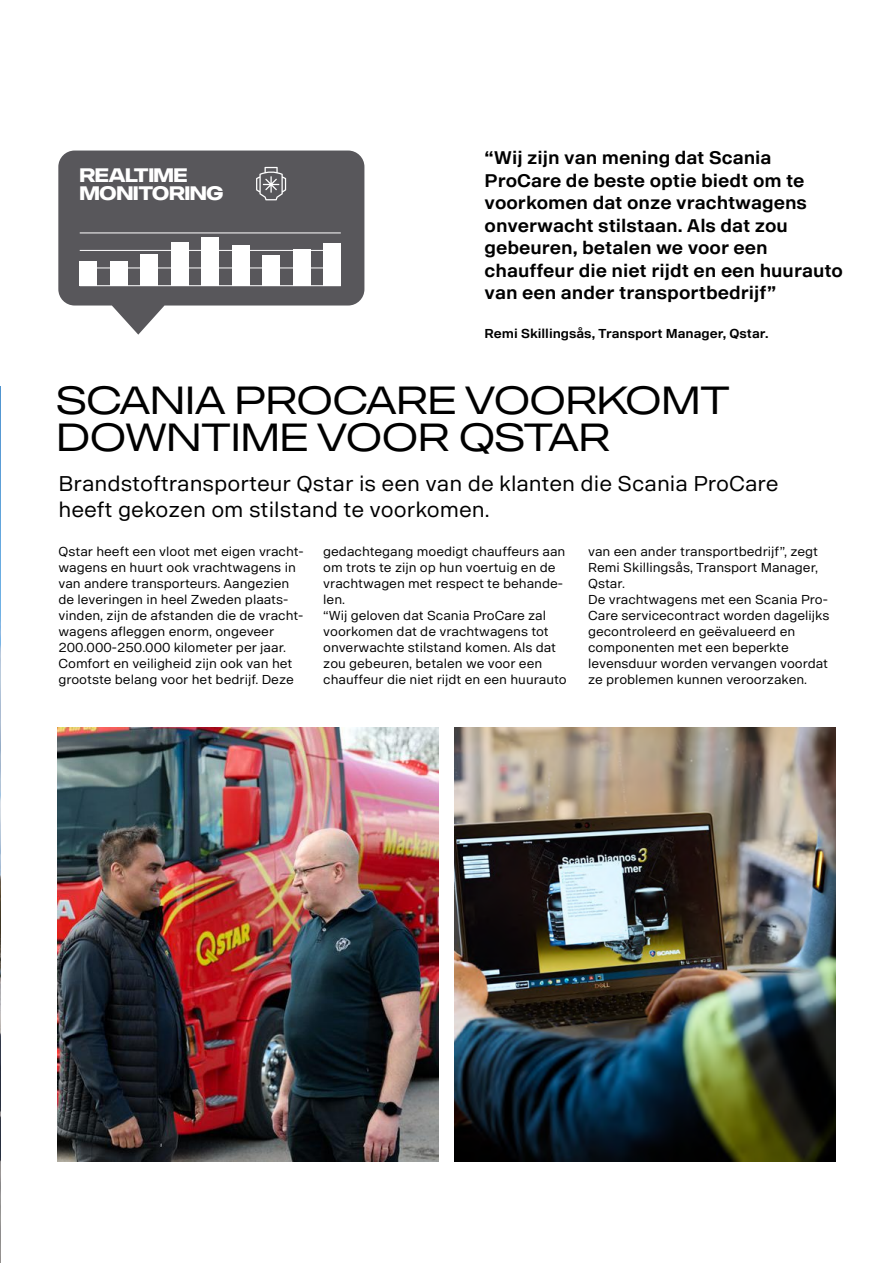
<style>
.page{position:relative;width:893px;height:1263px;background:#fff}
.page>*{position:absolute;margin:0;border:0;box-sizing:border-box;transform-origin:0 0}
.t1{font:38.7px/36.6px "Scania Sans Headline";color:#000}
.t2{font:21px/26.2px "Scania Sans";color:#000}
.t3{font:700 19.2px/18.3px "Scania Sans Headline";color:#fff}
.t4{font:700 18px/22.5px "Scania Sans";color:#000}
.t5{font:12.75px/15.9px "Scania Sans";color:#000}
.t6{font:700 12.75px "Scania Sans";color:#000}
</style>
<div class="page">
<img style="left:0;top:387px;width:1px;height:876px">
<img style="left:455px;top:727px;width:381px;height:434px">
<img style="left:57px;top:727px;width:381px;height:434px">
<svg style="left:58px;top:151px;width:306px;height:184px;fill:#58575b"></svg>
<hr style="left:80px;top:233px;width:261px;height:1px;background:#fff">
<hr style="left:80px;top:250px;width:261px;height:1px;background:#fff">
<hr style="left:80px;top:268px;width:261px;height:1px;background:#fff">
<hr style="left:80px;top:285px;width:261px;height:1px;background:#fff">
<div style="left:110px;top:262px;width:17px;height:24px;background:#fff"></div>
<div style="left:171px;top:243px;width:17px;height:43px;background:#fff"></div>
<div style="left:80px;top:262px;width:17px;height:24px;background:#fff"></div>
<div style="left:293px;top:250px;width:17px;height:36px;background:#fff"></div>
<div style="left:141px;top:254px;width:17px;height:32px;background:#fff"></div>
<div style="left:263px;top:255px;width:17px;height:31px;background:#fff"></div>
<div style="left:202px;top:237px;width:17px;height:49px;background:#fff"></div>
<div style="left:232px;top:245px;width:17px;height:41px;background:#fff"></div>
<div style="left:324px;top:243px;width:17px;height:43px;background:#fff"></div>
<svg style="left:256px;top:167px;width:30px;height:33px"></svg>
<h3 class="t3" style="left:80px;top:166px;width:145px">REALTIME<br>MONITORING</h3>
<h3 class="t4" style="left:485px;top:147px;width:360px">“Wij zijn van mening dat Scania ProCare de beste optie biedt om te voorkomen dat onze vrachtwagens onverwacht stilstaan. Als dat zou gebeuren, betalen we voor een chauffeur die niet rijdt en een huurauto van een ander transportbedrijf”</h3>
<p class="t6" style="left:485px;top:326px;width:285px">Remi Skillingsås, Transport Manager, Qstar.</p>
<h1 class="t1" style="left:57px;top:382px;width:675px">SCANIA PROCARE VOORKOMT<br>DOWNTIME VOOR QSTAR</h1>
<h2 class="t2" style="left:59px;top:470px;width:722px">Brandstoftransporteur Qstar is een van de klanten die Scania ProCare heeft gekozen om stilstand te voorkomen.</h2>
<p class="t5" style="left:58px;top:544px;width:247px">Qstar heeft een vloot met eigen vracht&shy;wagens en huurt ook vrachtwagens in van andere transporteurs. Aangezien de leveringen in heel Zweden plaats&shy;vinden, zijn de afstanden die de vracht&shy;wagens afleggen enorm, ongeveer 200.000-250.000 kilometer per jaar.<br>Comfort en veiligheid zijn ook van het grootste belang voor het bedrijf. Deze</p>
<p class="t5" style="left:323px;top:544px;width:245px">gedachtegang moedigt chauffeurs aan om trots te zijn op hun voertuig en de vrachtwagen met respect te behande&shy;len.<br>“Wij geloven dat Scania ProCare zal voorkomen dat de vrachtwagens tot onverwachte stilstand komen. Als dat zou gebeuren, betalen we voor een chauffeur die niet rijdt en een huurauto</p>
<p class="t5" style="left:588px;top:544px;width:243px">van een ander transportbedrijf”, zegt<br>Remi Skillingsås, Transport Manager,<br>Qstar.<br>De vrachtwagens met een Scania Pro-<br>Care servicecontract worden dagelijks gecontroleerd en geëvalueerd en componenten met een beperkte levensduur worden vervangen voordat ze problemen kunnen veroorzaken.</p>
</div>
